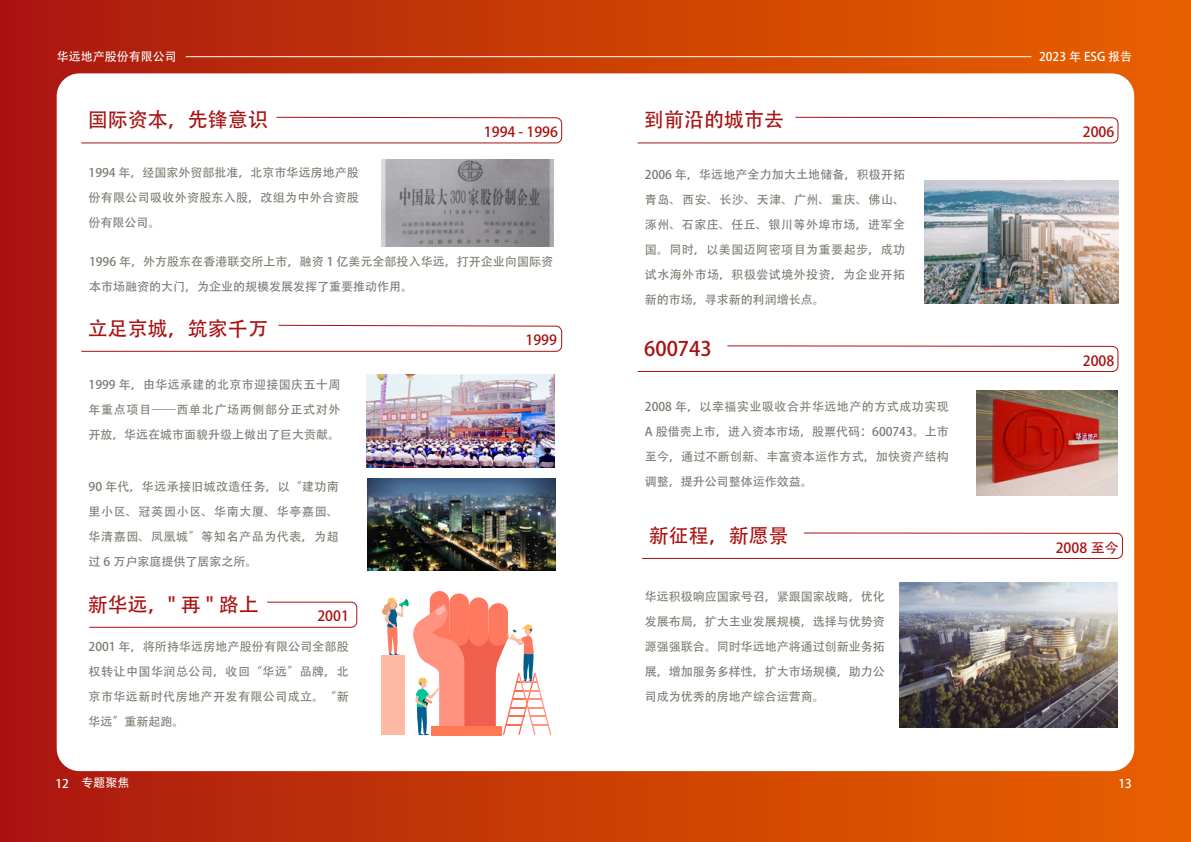
<style>
.page{position:relative;width:1191px;height:842px;background:#fff}
.page>*{position:absolute;margin:0;border:0;box-sizing:border-box;transform-origin:0 0}
.t1{font:20px "Adobe Heiti Std";color:#a91010}
.t2{font:14px "Adobe Heiti Std";color:#a91010}
.t3{font:12px/25px "Adobe Heiti Std";letter-spacing:.005em;color:#7b7b72;text-align:justify}
.t4{font:12px "Adobe Heiti Std";color:#fff}
</style>
<div class="page">
<div style="left:0;top:0;width:1191px;height:842px;background:linear-gradient(to right,#ab190f,#e96300)"></div>
<div style="left:57px;top:73px;width:1077px;height:698px;background:#fff;border-radius:23px"></div>
<svg style="left:81px;top:116px;width:481px;height:28px"></svg>
<img style="left:382px;top:159px;width:171px;height:88px">
<svg style="left:81px;top:324px;width:481px;height:28px"></svg>
<img style="left:366px;top:374px;width:189px;height:94px">
<svg style="left:89px;top:601px;width:269px;height:27px"></svg>
<svg style="left:637px;top:116px;width:482px;height:28px"></svg>
<svg style="left:637px;top:345px;width:482px;height:27px"></svg>
<svg style="left:642px;top:532px;width:481px;height:27px"></svg>
<img style="left:367px;top:478px;width:189px;height:92px">
<div style="left:430px;top:591px;width:19px;height:55px;background:#ff7860;border-radius:10px"></div>
<svg style="left:449px;top:593px;width:20px;height:53px"></svg>
<svg style="left:382px;top:597px;width:169px;height:138px"></svg>
<div style="left:431px;top:726px;width:71px;height:9px;background:#ff7a54"></div>
<div style="left:382px;top:655px;width:23px;height:80px;background:#ffbaa6"></div>
<img style="left:977px;top:390px;width:140px;height:106px">
<img style="left:899px;top:583px;width:218px;height:144px">
<hr style="left:186px;top:56px;width:845px;height:1px;background:#fff">
<img style="left:924px;top:180px;width:194px;height:123px">
<p class="t4" style="left:57px;top:49px;width:121px">华远地产股份有限公司</p>
<p class="t4" style="left:1039px;top:49px;width:95px">2023 年 ESG 报告</p>
<h1 class="t1" style="left:88px;top:108px;width:181px">国际资本，先锋意识</h1>
<p class="t3" style="left:89px;top:161px;width:271px">1994 年，经国家外贸部批准，北京市华远房地产股份有限公司吸收外资股东入股，改组为中外合资股份有限公司。</p>
<p class="t2" style="left:484px;top:124px;width:76px">1994 - 1996</p>
<p class="t3" style="left:89px;top:249px;width:465px">1996 年，外方股东在香港联交所上市，融资 1 亿美元全部投入华远，打开企业向国际资本市场融资的大门，为企业的规模发展发挥了重要推动作用。</p>
<h1 class="t1" style="left:88px;top:316px;width:181px">立足京城，筑家千万</h1>
<p class="t3" style="left:89px;top:372px;width:253px">1999 年，由华远承建的北京市迎接国庆五十周年重点项目——西单北广场两侧部分正式对外开放，华远在城市面貌升级上做出了巨大贡献。</p>
<p class="t3" style="left:89px;top:474px;width:252px">90 年代，华远承接旧城改造任务，以“建功南里小区、冠英园小区、华南大厦、华亭嘉园、华清嘉园、凤凰城”等知名产品为代表，为超过 6 万户家庭提供了居家之所。</p>
<h1 class="t1" style="left:88px;top:592px;width:172px">新华远，" 再 " 路上</h1>
<p class="t2" style="left:317px;top:607px;width:33px">2001</p>
<p class="t3" style="left:89px;top:635px;width:262px">2001 年，将所持华远房地产股份有限公司全部股权转让中国华润总公司，收回“华远”品牌，北京市华远新时代房地产开发有限公司成立。“新华远”重新起跑。</p>
<p class="t2" style="left:525px;top:332px;width:33px">1999</p>
<h1 class="t1" style="left:644px;top:108px;width:141px">到前沿的城市去</h1>
<p class="t3" style="left:645px;top:162px;width:262px">2006 年，华远地产全力加大土地储备，积极开拓青岛、西安、长沙、天津、广州、重庆、佛山、涿州、石家庄、任丘、银川等外埠市场，进军全国。同时，以美国迈阿密项目为重要起步，成功试水海外市场，积极尝试境外投资，为企业开拓新的市场，寻求新的利润增长点。</p>
<h1 class="t1" style="left:644px;top:336px;width:69px">600743</h1>
<p class="t3" style="left:645px;top:395px;width:305px">2008 年，以幸福实业吸收合并华远地产的方式成功实现A 股借壳上市，进入资本市场，股票代码：600743。上市至今，通过不断创新、丰富资本运作方式，加快资产结构调整，提升公司整体运作效益。</p>
<h1 class="t1" style="left:648px;top:523px;width:141px">新征程，新愿景</h1>
<p class="t3" style="left:645px;top:584px;width:241px">华远积极响应国家号召，紧跟国家战略，优化发展布局，扩大主业发展规模，选择与优势资源强强联合。同时华远地产将通过创新业务拓展，增加服务多样性，扩大市场规模，助力公司成为优秀的房地产综合运营商。</p>
<p class="t2" style="left:1082px;top:124px;width:33px">2006</p>
<p class="t2" style="left:1082px;top:352px;width:33px">2008</p>
<p class="t2" style="left:1055px;top:539px;width:64px">2008 至今</p>
<p class="t4" style="left:55px;top:775px;width:76px">12 专题聚焦</p>
<p class="t4" style="left:1118px;top:776px;width:15px">13</p>
</div>
